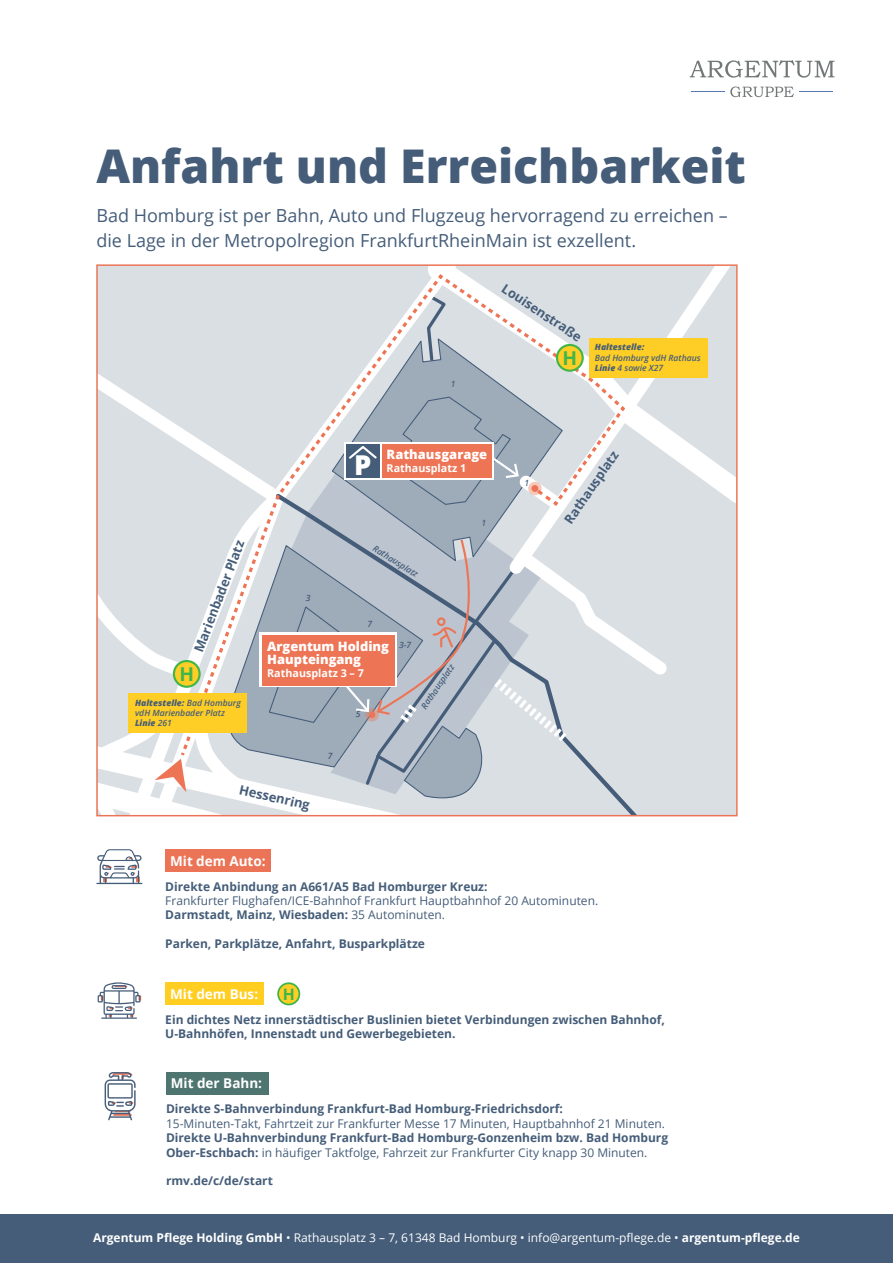
<style>
.page{position:relative;width:893px;height:1263px;background:#fff}
.page>*{position:absolute;margin:0;border:0;box-sizing:border-box;transform-origin:0 0}
.t1{font:800 46.5px "Open Sans";color:#455d79}
.t2{font:800 27.3px "Open Sans";color:#fff}
.t3{font:700 19.05px "Open Sans";color:#40b649}
.t4{font:18px/24.6px "Open Sans";color:#455d79}
.t5{font:700 15.75px "Open Sans";color:#3db54a}
.t6{font:700 13.5px "Open Sans";color:#fff}
.t7{font:700 12.9px "Open Sans";color:#455d79}
.t8{font:800 12.9px/13.4px "Open Sans";color:#fff}
.t9{font:700 12px/14.4px "Open Sans";color:#455d79}
.t10{font:12px/14.4px "Open Sans";color:#455d79}
.t11{font:12px "Open Sans";color:#fff}
.t12{font:700 10.8px "Open Sans";color:#fff}
.t13{font:italic 600 8.55px/10.4px "Open Sans";color:#455d79}
.t14{font:italic 800 8.55px "Open Sans";color:#455d79}
.t15{font:italic 600 8.55px "Open Sans";color:#455d79;scale:.88 1}
.s1{font-weight:800}
.s2{font-weight:700}
.s3{font-weight:400}
</style>
<div class="page">
<hr style="left:691px;top:91px;width:34px;height:1px;background:#5778b4">
<hr style="left:799px;top:91px;width:34px;height:1px;background:#5778b4">
<svg style="left:730px;top:87px;width:64px;height:10px"></svg>
<svg style="left:690px;top:60px;width:144px;height:18px"></svg>
<svg style="left:99px;top:267px;width:636px;height:546px;background:#d2d2d2"></svg>
<div style="left:96px;top:264px;width:642px;height:552px;border:2px solid #eb7456"></div>
<svg style="left:96px;top:849px;width:46px;height:35px"></svg>
<div style="left:165px;top:849px;width:106px;height:23px;background:#eb7456"></div>
<div style="left:166px;top:1072px;width:102px;height:23px;background:#4f7570"></div>
<svg style="left:105px;top:1072px;width:31px;height:48px"></svg>
<div style="left:0;top:1215px;width:893px;height:48px;background:#455d79"></div>
<div style="left:165px;top:982px;width:99px;height:23px;background:#ffce21"></div>
<svg style="left:98px;top:982px;width:43px;height:37px"></svg>
<div style="left:278px;top:983px;width:21px;height:21px;background:#fecd26;border-radius:50%"></div>
<div style="left:277px;top:982px;width:23px;height:23px;border:2px solid #3db54a;border-radius:50%"></div>
<h1 class="t1" style="left:96px;top:131px;width:651px">Anfahrt und Erreichbarkeit</h1>
<h3 class="t4" style="left:96px;top:203px;width:633px">Bad Homburg ist per Bahn, Auto und Flugzeug hervorragend zu erreichen – die Lage in der Metropolregion FrankfurtRheinMain ist exzellent.</h3>
<p class="t7" style="left:508px;top:279px;width:94px;rotate:34deg">Louisenstraße</p>
<p class="t14" style="left:595px;top:341px;width:51px">Haltestelle:</p>
<p class="t13" style="left:595px;top:352px;width:107px">Bad Homburg vdH Rathaus</p>
<h3 class="t3" style="left:562px;top:344px;width:16px">H</h3>
<p class="t13" style="left:595px;top:362px;width:70px"><span class="s1">Linie</span> 4 sowie X27</p>
<p class="t15" style="left:451px;top:378px;width:6px">1</p>
<p class="t7" style="left:190px;top:648px;width:120px;rotate:-69deg">Marienbader Platz</p>
<h3 class="t3" style="left:179px;top:660px;width:16px">H</h3>
<p class="t13" style="left:135px;top:697px;width:107px"><span class="s1">Haltestelle:</span> Bad Homburg vdH Marienbader Platz<br><span class="s1">Linie</span> 261</p>
<h2 class="t2" style="left:354px;top:445px;width:19px">P</h2>
<p class="t8" style="left:387px;top:447px;width:102px">Rathausgarage</p>
<p class="t12" style="left:387px;top:460px;width:81px">Rathausplatz 1</p>
<p class="t15" style="left:482px;top:517px;width:6px">1</p>
<p class="t13" style="left:306px;top:592px;width:6px">3</p>
<p class="t13" style="left:376px;top:543px;width:53px;rotate:32deg">Rathausplatz</p>
<p class="t13" style="left:368px;top:619px;width:6px">7</p>
<p class="t8" style="left:267px;top:639px;width:123px">Argentum Holding<br>Haupteingang</p>
<p class="t12" style="left:267px;top:666px;width:98px">Rathausplatz 3 – 7</p>
<p class="t13" style="left:356px;top:708px;width:6px">5</p>
<p class="t13" style="left:399px;top:639px;width:14px">3-7</p>
<p class="t13" style="left:419px;top:705px;width:53px;rotate:-56deg">Rathausplatz</p>
<p class="t13" style="left:328px;top:751px;width:6px">7</p>
<p class="t7" style="left:242px;top:780px;width:73px;rotate:13deg">Hessenring</p>
<p class="t6" style="left:170px;top:851px;width:97px">Mit dem Auto:</p>
<p class="t15" style="left:525px;top:477px;width:6px">1</p>
<p class="t7" style="left:560px;top:517px;width:86px;rotate:-55deg">Rathausplatz</p>
<p class="t9" style="left:165px;top:879px;width:324px">Direkte Anbindung an A661/A5 Bad Homburger Kreuz:</p>
<p class="t10" style="left:165px;top:893px;width:434px">Frankfurter Flughafen/ICE-Bahnhof Frankfurt Hauptbahnhof 20 Autominuten.<br><span class="s2">Darmstadt, Mainz, Wiesbaden:</span> 35 Autominuten.</p>
<p class="t9" style="left:165px;top:936px;width:261px">Parken, Parkplätze, Anfahrt, Busparkplätze</p>
<p class="t6" style="left:170px;top:984px;width:90px">Mit dem Bus:</p>
<h3 class="t5" style="left:283px;top:983px;width:14px">H</h3>
<p class="t9" style="left:165px;top:1012px;width:501px">Ein dichtes Netz innerstädtischer Buslinien bietet Verbindungen zwischen Bahnhof,<br>U-Bahnhöfen, Innenstadt und Gewerbegebieten.</p>
<p class="t6" style="left:171px;top:1074px;width:93px">Mit der Bahn:</p>
<p class="t9" style="left:166px;top:1101px;width:398px">Direkte S-Bahnverbindung Frankfurt-Bad Homburg-Friedrichsdorf:</p>
<p class="t10" style="left:166px;top:1116px;width:500px">15-Minuten-Takt, Fahrtzeit zur Frankfurter Messe 17 Minuten, Hauptbahnhof 21 Minuten.</p>
<p class="t9" style="left:166px;top:1130px;width:504px">Direkte U-Bahnverbindung Frankfurt-Bad Homburg-Gonzenheim bzw. Bad Homburg<br>Ober-Eschbach: <span class="s3">in häufiger Taktfolge, Fahrzeit zur Frankfurter City knapp 30 Minuten.</span></p>
<p class="t9" style="left:166px;top:1173px;width:108px">rmv.de/c/de/start</p>
<p class="t11" style="left:93px;top:1229px;width:708px"><span class="s2">Argentum Pflege Holding GmbH</span> • Rathausplatz 3 – 7, 61348 Bad Homburg • info@argentum-pflege.de • <span class="s2">argentum-pflege.de</span></p>
</div>
